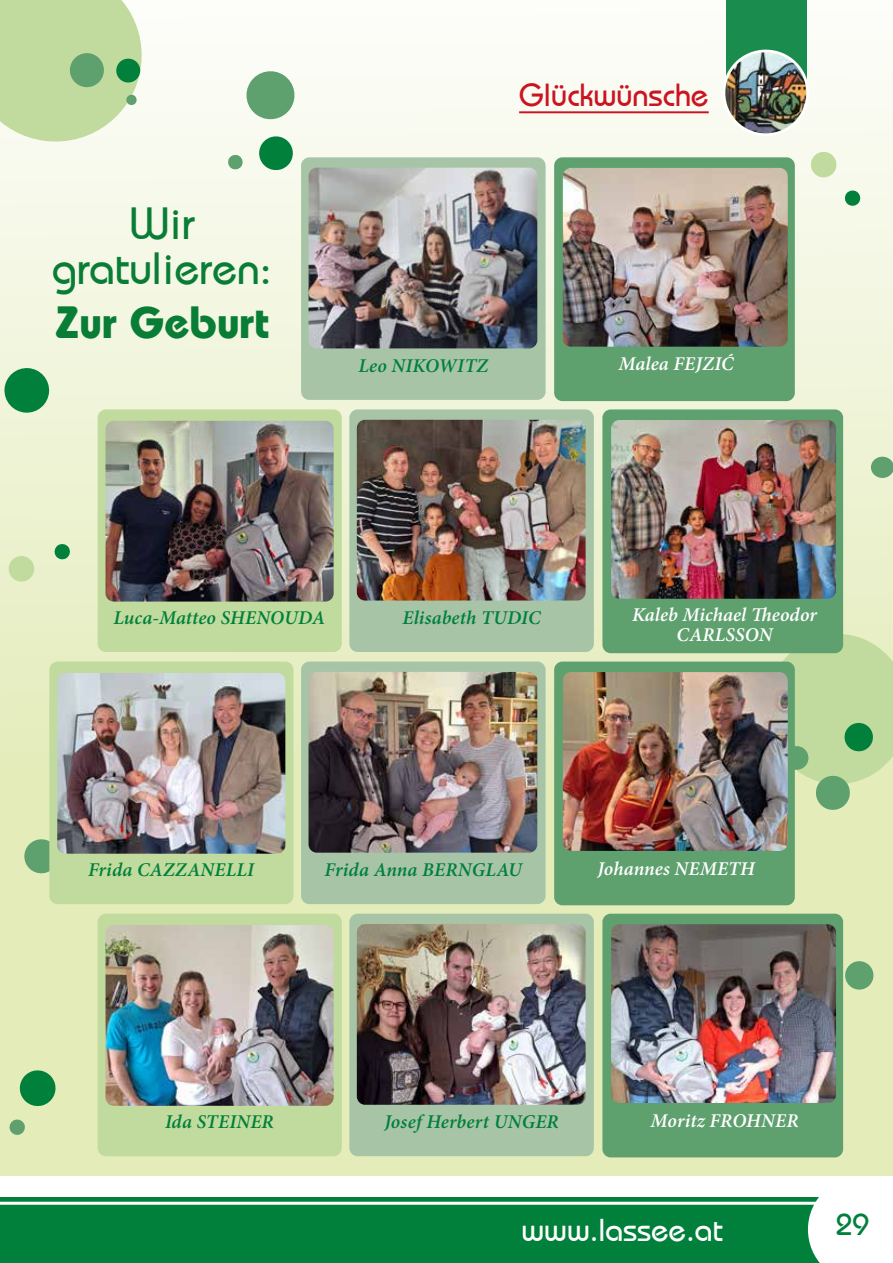
<style>
.page{position:relative;width:893px;height:1263px;background:#fff}
.page>*{position:absolute;margin:0;border:0;box-sizing:border-box;transform-origin:0 0}
.t1{font:45px/45px "Bahamas Plain";color:#097d36;text-align:center}
.t2{font:700 45px "Bahamas";color:#097d36}
.t3{font:31.95px "Bahamas Plain";color:#cc1420}
.t4{font:31.5px "Bahamas Plain";color:#fff}
.t5{font:30px "Bahamas Plain";color:#00803b}
.t6{font:italic 600 19.5px "Minion Pro";letter-spacing:.01em;color:#00803b}
.t7{font:italic 600 19.5px/19.5px "Minion Pro";letter-spacing:.005em;color:#fff;text-align:center}
</style>
<div class="page">
<div style="left:0;top:0;width:893px;height:1176px;background:linear-gradient(to bottom,#fafbf3,#dee8ac)"></div>
<div style="left:0;top:1195px;width:893px;height:68px;background:#00803b"></div>
<div style="left:808px;top:1196px;width:85px;height:67px;background:#fff"></div>
<hr style="left:0;top:1202px;width:825px;height:3px;background:#fff">
<div style="left:726px;top:0;width:81px;height:91px;background:#198c4e"></div>
<img style="left:725px;top:51px;width:83px;height:84px">
<div style="left:722px;top:50px;width:87px;height:86px;border:3px solid #fff;border-radius:50%"></div>
<hr style="left:519px;top:111px;width:190px;height:2px;background:#cc1420">
<svg style="left:54px;top:543px;width:17px;height:17px"></svg>
<svg style="left:7px;top:554px;width:29px;height:29px"></svg>
<svg style="left:766px;top:634px;width:127px;height:178px;background:#b9d69c"></svg>
<svg style="left:22px;top:837px;width:27px;height:38px"></svg>
<svg style="left:871px;top:457px;width:22px;height:21px"></svg>
<div style="left:98px;top:409px;width:244px;height:243px;background:#c1da9d;border-radius:8px"></div>
<img style="left:106px;top:421px;width:228px;height:181px">
<div style="left:349px;top:409px;width:245px;height:243px;background:#a8c4a7;border-radius:8px"></div>
<img style="left:357px;top:420px;width:229px;height:180px">
<div style="left:602px;top:409px;width:241px;height:244px;background:#5fa06f;border-radius:8px"></div>
<img style="left:611px;top:420px;width:225px;height:179px">
<div style="left:49px;top:661px;width:244px;height:243px;background:#c1da9d;border-radius:8px"></div>
<img style="left:57px;top:673px;width:228px;height:181px">
<div style="left:301px;top:661px;width:245px;height:243px;background:#a8c4a7;border-radius:8px"></div>
<img style="left:309px;top:672px;width:228px;height:181px">
<div style="left:554px;top:661px;width:241px;height:244px;background:#5fa06f;border-radius:8px"></div>
<img style="left:563px;top:672px;width:225px;height:179px">
<div style="left:98px;top:914px;width:244px;height:242px;background:#c1da9d;border-radius:8px"></div>
<img style="left:106px;top:925px;width:228px;height:181px">
<div style="left:349px;top:914px;width:245px;height:242px;background:#a8c4a7;border-radius:8px"></div>
<img style="left:357px;top:924px;width:229px;height:181px">
<div style="left:602px;top:914px;width:241px;height:243px;background:#5fa06f;border-radius:8px"></div>
<img style="left:611px;top:924px;width:225px;height:179px">
<svg style="left:243px;top:68px;width:55px;height:55px"></svg>
<svg style="left:257px;top:134px;width:38px;height:38px"></svg>
<svg style="left:227px;top:154px;width:17px;height:16px"></svg>
<div style="left:301px;top:157px;width:245px;height:243px;background:#a8c4a7;border-radius:8px"></div>
<img style="left:309px;top:168px;width:228px;height:180px">
<div style="left:554px;top:157px;width:241px;height:244px;background:#5fa06f;border-radius:8px"></div>
<img style="left:563px;top:168px;width:225px;height:179px">
<svg style="left:844px;top:189px;width:17px;height:18px"></svg>
<svg style="left:809px;top:150px;width:29px;height:29px"></svg>
<div style="left:0;top:1176px;width:893px;height:20px;background:#fff"></div>
<svg style="left:18px;top:1068px;width:40px;height:40px;background:#55a86a"></svg>
<svg style="left:9px;top:1119px;width:17px;height:17px"></svg>
<svg style="left:4px;top:367px;width:46px;height:46px;background:#3f9e65"></svg>
<div style="left:845px;top:961px;width:28px;height:29px;background:#5fa06f;border-radius:50%"></div>
<svg style="left:0;top:0;width:145px;height:145px;background:#c0daa4"></svg>
<h1 class="t1" style="left:52px;top:201px;width:222px">Wir gratulieren:</h1>
<h1 class="t2" style="left:55px;top:294px;width:216px">Zur Geburt</h1>
<h2 class="t3" style="left:519px;top:76px;width:191px">Glückwünsche</h2>
<p class="t6" style="left:358px;top:352px;width:131px">Leo NIKOWITZ</p>
<p class="t7" style="left:619px;top:354px;width:117px">Malea FEJZIĆ</p>
<p class="t6" style="left:113px;top:604px;width:213px">Luca-Matteo SHENOUDA</p>
<p class="t6" style="left:402px;top:604px;width:140px">Elisabeth TUDIC</p>
<p class="t7" style="left:632px;top:605px;width:186px">Kaleb Michael Theodor<br>CARLSSON</p>
<p class="t6" style="left:88px;top:856px;width:168px">Frida CAZZANELLI</p>
<p class="t6" style="left:325px;top:856px;width:199px">Frida Anna BERNGLAU</p>
<p class="t7" style="left:597px;top:858px;width:159px">Johannes NEMETH</p>
<p class="t6" style="left:165px;top:1108px;width:110px">Ida STEINER</p>
<p class="t6" style="left:385px;top:1108px;width:176px">Josef Herbert UNGER</p>
<p class="t7" style="left:651px;top:1110px;width:149px">Moritz FROHNER</p>
<h3 class="t4" style="left:521px;top:1211px;width:203px">www.lassee.at</h3>
<h3 class="t5" style="left:836px;top:1207px;width:35px">29</h3>
</div>
